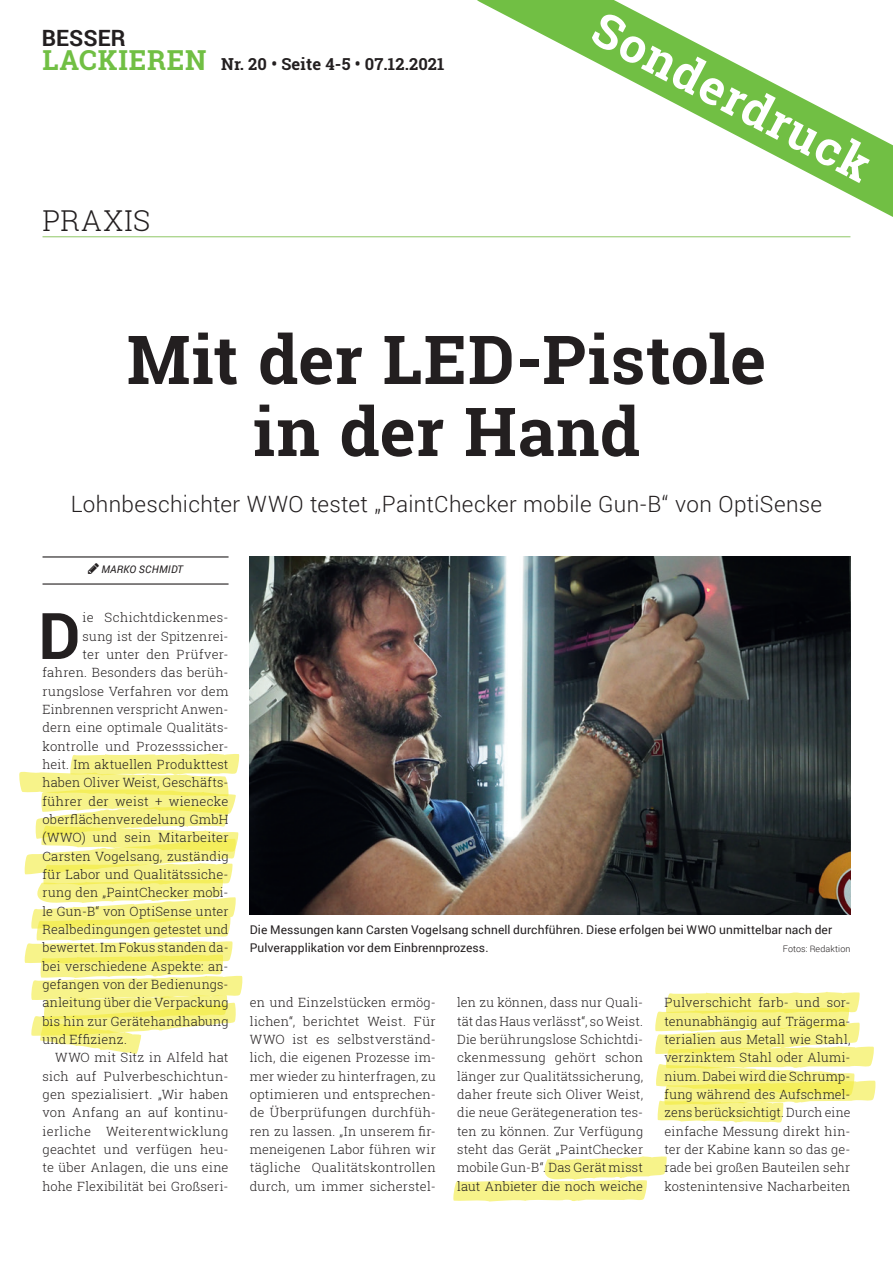
<style>
.page{position:relative;width:893px;height:1263px;background:#fff}
.page>*{position:absolute;margin:0;border:0;box-sizing:border-box;transform-origin:0 0}
.t1{font:700 67.5px/72px "Roboto Slab";letter-spacing:.01em;color:#231f20;text-align:center}
.t2{font:700 64.35px "Roboto";color:#231f20}
.t3{font:700 48px "Roboto Slab";color:#fff}
.t4{font:300 28.8px "Roboto Slab";letter-spacing:.04em;color:#231f20}
.t5{font:700 27.6px "Roboto Slab";letter-spacing:.025em;color:#71bf44}
.t6{font:300 22.5px "Roboto";letter-spacing:.015em;color:#231f20}
.t7{font:700 22.35px "Roboto";letter-spacing:.005em;color:#231f20}
.t8{font:700 16.5px "Roboto Slab";letter-spacing:.01em;color:#231f20}
.t9{font:300 12.75px/18.3px "Roboto Slab";letter-spacing:.015em;color:#231f20;text-align:justify}
.t10{font:12px/18.3px "Roboto";letter-spacing:.01em;color:#231f20}
.t11{font:italic 10.5px "Roboto";letter-spacing:.025em;color:#231f20}
.t12{font:300 9px "Roboto";letter-spacing:.01em;color:#231f20}
</style>
<div class="page">
<svg style="left:462px;top:0;width:431px;height:238px"></svg>
<hr style="left:43px;top:236px;width:807px;height:1px;background:#9cce77">
<svg style="left:453px;top:1156px;width:214px;height:46px"></svg>
<svg style="left:655px;top:992px;width:221px;height:131px"></svg>
<svg style="left:19px;top:753px;width:224px;height:301px"></svg>
<hr style="left:43px;top:556px;width:186px;height:1px;background:#231f20">
<hr style="left:43px;top:583px;width:186px;height:2px;background:#231f20">
<img style="left:250px;top:556px;width:600px;height:359px">
<h3 class="t7" style="left:42px;top:22px;width:85px">BESSER</h3>
<h3 class="t5" style="left:43px;top:41px;width:165px">LACKIEREN</h3>
<p class="t8" style="left:221px;top:53px;width:225px">Nr. 20 • Seite 4-5 • 07.12.2021</p>
<h3 class="t4" style="left:43px;top:201px;width:109px">PRAXIS</h3>
<h3 class="t3" style="left:612px;top:-5px;width:309px;rotate:28deg">Sonderdruck</h3>
<h1 class="t1" style="left:127px;top:323px;width:641px">Mit der LED-Pistole in der Hand</h1>
<h3 class="t6" style="left:71px;top:489px;width:753px">Lohnbeschichter WWO testet „PaintChecker mobile Gun-B“ von OptiSense</h3>
<p class="t11" style="left:102px;top:562px;width:83px">MARKO SCHMIDT</p>
<h2 class="t2" style="left:38px;top:591px;width:44px">D</h2>
<p class="t9" style="left:83px;top:608px;width:147px">ie Schichtdickenmes-</p>
<p class="t9" style="left:83px;top:626px;width:147px">sung ist der Spitzenrei-</p>
<p class="t9" style="left:83px;top:645px;width:147px">ter unter den Prüfver-</p>
<p class="t9" style="left:43px;top:663px;width:188px">fahren. Besonders das berüh-</p>
<p class="t9" style="left:43px;top:681px;width:188px">rungslose Verfahren vor dem</p>
<p class="t9" style="left:43px;top:700px;width:188px">Einbrennen verspricht Anwen-</p>
<p class="t9" style="left:43px;top:718px;width:188px">dern eine optimale Qualitäts-</p>
<p class="t9" style="left:43px;top:736px;width:188px">kontrolle und Prozesssicher-</p>
<p class="t9" style="left:43px;top:755px;width:188px">heit. Im aktuellen Produkttest</p>
<p class="t9" style="left:43px;top:773px;width:188px">haben Oliver Weist, Geschäfts-</p>
<p class="t9" style="left:43px;top:791px;width:188px">führer der weist + wienecke</p>
<p class="t9" style="left:43px;top:810px;width:188px">oberflächenveredelung GmbH</p>
<p class="t9" style="left:43px;top:828px;width:188px">(WWO) und sein Mitarbeiter</p>
<p class="t9" style="left:43px;top:846px;width:188px">Carsten Vogelsang, zuständig</p>
<p class="t9" style="left:43px;top:865px;width:188px">für Labor und Qualitätssiche-</p>
<p class="t9" style="left:43px;top:883px;width:188px">rung den „PaintChecker mobi-</p>
<p class="t9" style="left:43px;top:901px;width:187px">le Gun-B“ von OptiSense unter</p>
<p class="t9" style="left:43px;top:920px;width:188px">Realbedingungen getestet und</p>
<p class="t9" style="left:43px;top:938px;width:188px">bewertet. Im Fokus standen da-</p>
<p class="t9" style="left:43px;top:956px;width:188px">bei verschiedene Aspekte: an-</p>
<p class="t9" style="left:43px;top:975px;width:188px">gefangen von der Bedienungs-</p>
<p class="t9" style="left:43px;top:993px;width:188px">anleitung über die Verpackung</p>
<p class="t9" style="left:43px;top:1011px;width:188px">bis hin zur Gerätehandhabung</p>
<p class="t9" style="left:43px;top:1030px;width:86px">und Effizienz.</p>
<p class="t9" style="left:55px;top:1048px;width:175px">WWO mit Sitz in Alfeld hat</p>
<p class="t9" style="left:43px;top:1066px;width:188px">sich auf Pulverbeschichtun-</p>
<p class="t9" style="left:43px;top:1085px;width:188px">gen spezialisiert. „Wir haben</p>
<p class="t9" style="left:43px;top:1103px;width:188px">von Anfang an auf kontinu-</p>
<p class="t9" style="left:43px;top:1121px;width:188px">ierliche Weiterentwicklung</p>
<p class="t9" style="left:43px;top:1140px;width:188px">geachtet und verfügen heu-</p>
<p class="t9" style="left:43px;top:1158px;width:188px">te über Anlagen, die uns eine</p>
<p class="t9" style="left:43px;top:1176px;width:188px">hohe Flexibilität bei Großseri-</p>
<p class="t10" style="left:250px;top:920px;width:584px">Die Messungen kann Carsten Vogelsang schnell durchführen. Diese erfolgen bei WWO unmittelbar nach der<br>Pulverapplikation vor dem Einbrennprozess.</p>
<p class="t12" style="left:783px;top:943px;width:69px">Fotos: Redaktion</p>
<p class="t9" style="left:250px;top:993px;width:188px">en und Einzelstücken ermög&shy;lichen“, berichtet Weist. Für WWO ist es selbstverständ&shy;lich, die eigenen Prozesse im&shy;mer wieder zu hinterfragen, zu optimieren und entsprechen&shy;de Überprüfungen durchfüh&shy;ren zu lassen. „In unserem fir&shy;meneigenen Labor führen wir tägliche Qualitätskontrollen durch, um immer sicherstel-</p>
<p class="t9" style="left:457px;top:993px;width:188px">len zu können, dass nur Quali&shy;tät das Haus verlässt“, so Weist.<br>Die berührungslose Schichtdi&shy;ckenmessung gehört schon länger zur Qualitätssicherung, daher freute sich Oliver Weist, die neue Gerätegeneration tes&shy;ten zu können. Zur Verfügung steht das Gerät „PaintChecker mobile Gun-B“. Das Gerät misst laut Anbieter die noch weiche</p>
<p class="t9" style="left:664px;top:993px;width:188px">Pulverschicht farb- und sor&shy;tenunabhängig auf Trägerma&shy;terialien aus Metall wie Stahl, verzinktem Stahl oder Alumi&shy;nium. Dabei wird die Schrump&shy;fung während des Aufschmel&shy;zens berücksichtigt. Durch eine einfache Messung direkt hin&shy;ter der Kabine kann so das ge&shy;rade bei großen Bauteilen sehr kostenintensive Nacharbeiten</p>
</div>
